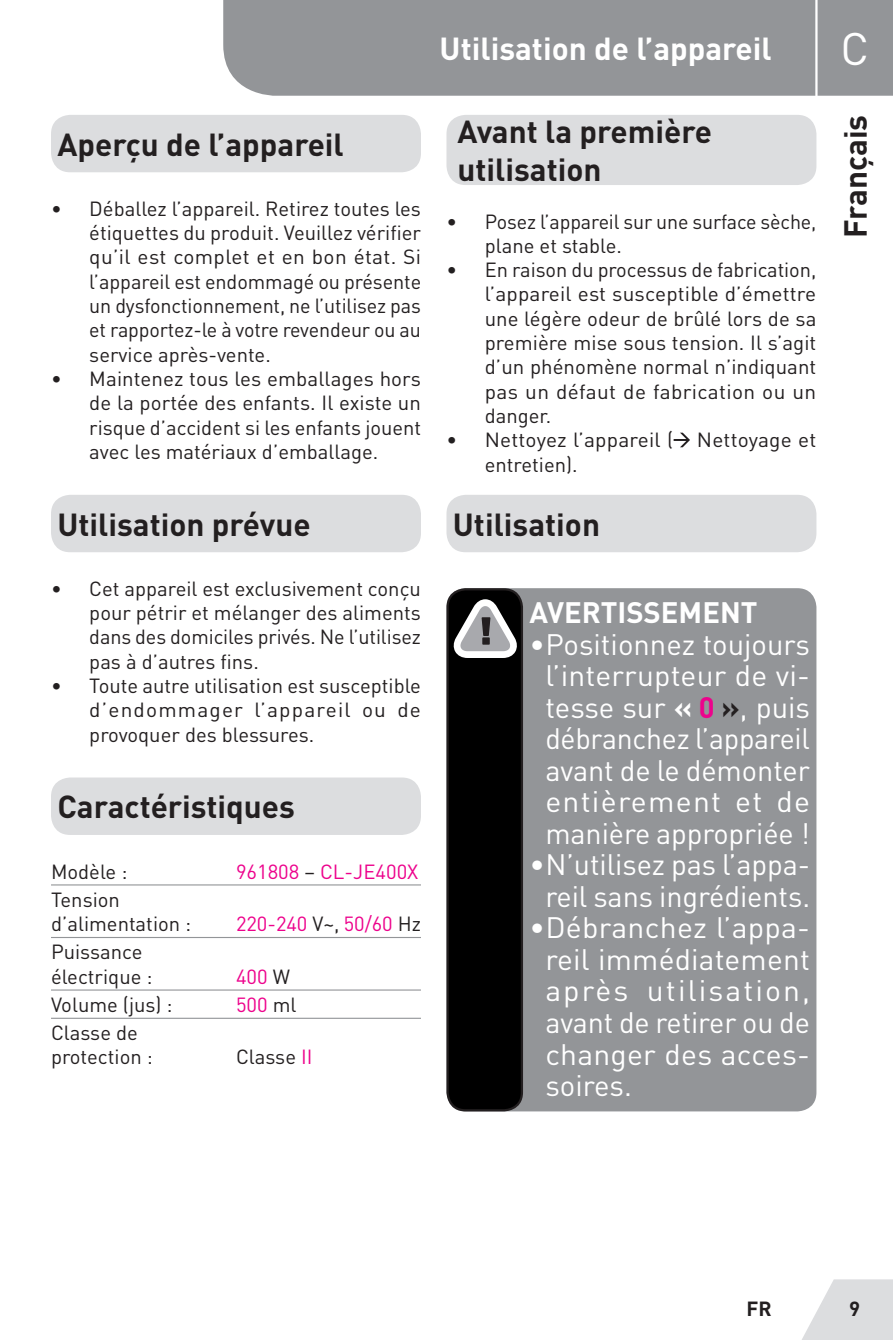
<style>
.page{position:relative;width:893px;height:1340px;background:#fff}
.page>*{position:absolute;margin:0;border:0;box-sizing:border-box;transform-origin:0 0}
.t1{font:45px "DIN Pro";color:#fff}
.t2{font:700 31.5px/37.8px "DIN Pro";color:#231f20}
.t3{font:700 31.5px "DIN Pro";color:#fff}
.t4{font:29.25px/31.5px "DIN Pro";letter-spacing:-.005em;color:#fff;text-align:center}
.t5{font:700 29.25px "DIN Pro";color:#fff}
.t6{font:20.25px/24.3px "DIN Pro";color:#231f20;text-align:justify}
.t7{font:20.25px "DIN Pro";color:#ed028c}
.t8{font:700 20.25px "DIN Pro";color:#231f20}
.s1{color:#231f20}
.s2{color:#ed028c}
.s3{font-weight:700}
.s4{font-weight:700;color:#ed028c}
.s5{font-weight:700;color:#231f20}
</style>
<div class="page">
<div style="left:223px;top:0;width:670px;height:96px;background:#939598"></div>
<svg style="left:802px;top:1279px;width:91px;height:60px"></svg>
<hr style="left:815px;top:0;width:3px;height:115px;background:#fff">
<div style="left:51px;top:115px;width:370px;height:57px;background:#dcdddf;border-radius:19px"></div>
<div style="left:51px;top:495px;width:370px;height:57px;background:#dcdddf;border-radius:19px"></div>
<div style="left:51px;top:777px;width:370px;height:58px;background:#dcdddf;border-radius:19px"></div>
<hr style="left:51px;top:884px;width:185px;height:1px;background:#939598">
<hr style="left:236px;top:884px;width:185px;height:1px;background:#939598">
<hr style="left:51px;top:937px;width:185px;height:1px;background:#939598">
<hr style="left:236px;top:937px;width:185px;height:1px;background:#939598">
<hr style="left:51px;top:989px;width:185px;height:1px;background:#939598">
<hr style="left:236px;top:989px;width:185px;height:1px;background:#939598">
<hr style="left:51px;top:1017px;width:185px;height:1px;background:#939598">
<hr style="left:236px;top:1017px;width:185px;height:1px;background:#939598">
<div style="left:446px;top:115px;width:370px;height:70px;background:#dcdddf;border-radius:19px"></div>
<svg style="left:674px;top:432px;width:16px;height:15px"></svg>
<div style="left:446px;top:495px;width:370px;height:57px;background:#dcdddf;border-radius:19px"></div>
<div style="left:446px;top:588px;width:370px;height:523px;background:#939598;border-radius:19px"></div>
<div style="left:448px;top:589px;width:74px;height:521px;background:#000;border-radius:18px"></div>
<div style="left:446px;top:588px;width:77px;height:523px;border:2px solid #231f20;border-radius:18px"></div>
<svg style="left:453px;top:599px;width:64px;height:59px"></svg>
<h2 class="t2" style="left:57px;top:124px;width:288px">Aperçu de l’appareil</h2>
<p class="t6" style="left:89px;top:195px;width:333px;text-indent:-38px">• Déballez l’appareil. Retirez toutes les étiquettes du produit. Veuillez vérifier qu’il est complet et en bon état. Si l’appareil est endommagé ou présente un dysfonctionnement, ne l’utilisez pas et rapportez-le à votre revendeur ou au service après-vente.</p>
<p class="t6" style="left:89px;top:365px;width:333px;text-indent:-38px">• Maintenez tous les emballages hors de la portée des enfants. Il existe un risque d’accident si les enfants jouent avec les matériaux d’emballage.</p>
<h2 class="t2" style="left:57px;top:504px;width:255px">Utilisation prévue</h2>
<p class="t6" style="left:89px;top:575px;width:333px;text-indent:-38px">• Cet appareil est exclusivement conçu pour pétrir et mélanger des aliments dans des domiciles privés. Ne l’utilisez pas à d’autres fins.</p>
<p class="t6" style="left:89px;top:672px;width:333px;text-indent:-38px">• Toute autre utilisation est susceptible d’endommager l’appareil ou de provoquer des blessures.</p>
<h2 class="t2" style="left:57px;top:786px;width:239px">Caractéristiques</h2>
<p class="t6" style="left:51px;top:858px;width:78px">Modèle :</p>
<p class="t7" style="left:236px;top:857px;width:184px">961808 <span class="s1">–</span> CL-JE400X</p>
<p class="t6" style="left:51px;top:886px;width:142px">Tension d’alimentation :</p>
<p class="t7" style="left:236px;top:910px;width:186px">220-240 <span class="s1">V~,</span> 50/60 <span class="s1">Hz</span></p>
<p class="t6" style="left:51px;top:939px;width:103px">Puissance électrique :</p>
<p class="t7" style="left:236px;top:962px;width:56px">400 <span class="s1">W</span></p>
<p class="t6" style="left:51px;top:991px;width:123px">Volume (jus) :</p>
<p class="t7" style="left:236px;top:990px;width:62px">500 <span class="s1">ml</span></p>
<p class="t6" style="left:51px;top:1019px;width:103px">Classe de protection :</p>
<p class="t6" style="left:236px;top:1044px;width:78px">Classe <span class="s2">II</span></p>
<h2 class="t3" style="left:440px;top:27px;width:334px">Utilisation de l’appareil</h2>
<h1 class="t1" style="left:840px;top:18px;width:30px">C</h1>
<h2 class="t2" style="left:457px;top:111px;width:256px">Avant la première utilisation</h2>
<p class="t6" style="left:485px;top:208px;width:333px;text-indent:-38px">• Posez l’appareil sur une surface sèche, plane et stable.</p>
<p class="t6" style="left:485px;top:257px;width:333px;text-indent:-38px">• En raison du processus de fabrication, l’appareil est susceptible d’émettre une légère odeur de brûlé lors de sa première mise sous tension. Il s’agit d’un phénomène normal n’indiquant pas un défaut de fabrication ou un danger.</p>
<p class="t6" style="left:485px;top:427px;width:333px;text-indent:-38px">• Nettoyez l’appareil ( Nettoyage et entretien).</p>
<h2 class="t2" style="left:453px;top:504px;width:149px">Utilisation</h2>
<h3 class="t5" style="left:529px;top:593px;width:230px">AVERTISSEMENT</h3>
<h3 class="t4" style="left:529px;top:627px;width:282px">•Positionnez toujours l’interrupteur de vi&shy;tesse sur <span class="s3">«</span> <span class="s4">0</span> <span class="s5">»</span>, puis débranchez l’appareil avant de le démonter entièrement et de manière appropriée !</h3>
<h3 class="t4" style="left:529px;top:848px;width:282px">•N’utilisez pas l’appa&shy;reil sans ingrédients.</h3>
<h3 class="t4" style="left:545px;top:911px;width:266px;text-align:justify;text-indent:-16px">•Débranchez l’appa&shy;reil immédiatement après utilisation, avant de retirer ou de changer des acces&shy;soires.</h3>
<h2 class="t2" style="left:835px;top:238px;width:124px;rotate:-90deg">Français</h2>
<p class="t8" style="left:746px;top:1294px;width:27px">FR</p>
<p class="t8" style="left:849px;top:1294px;width:12px">9</p>
</div>
